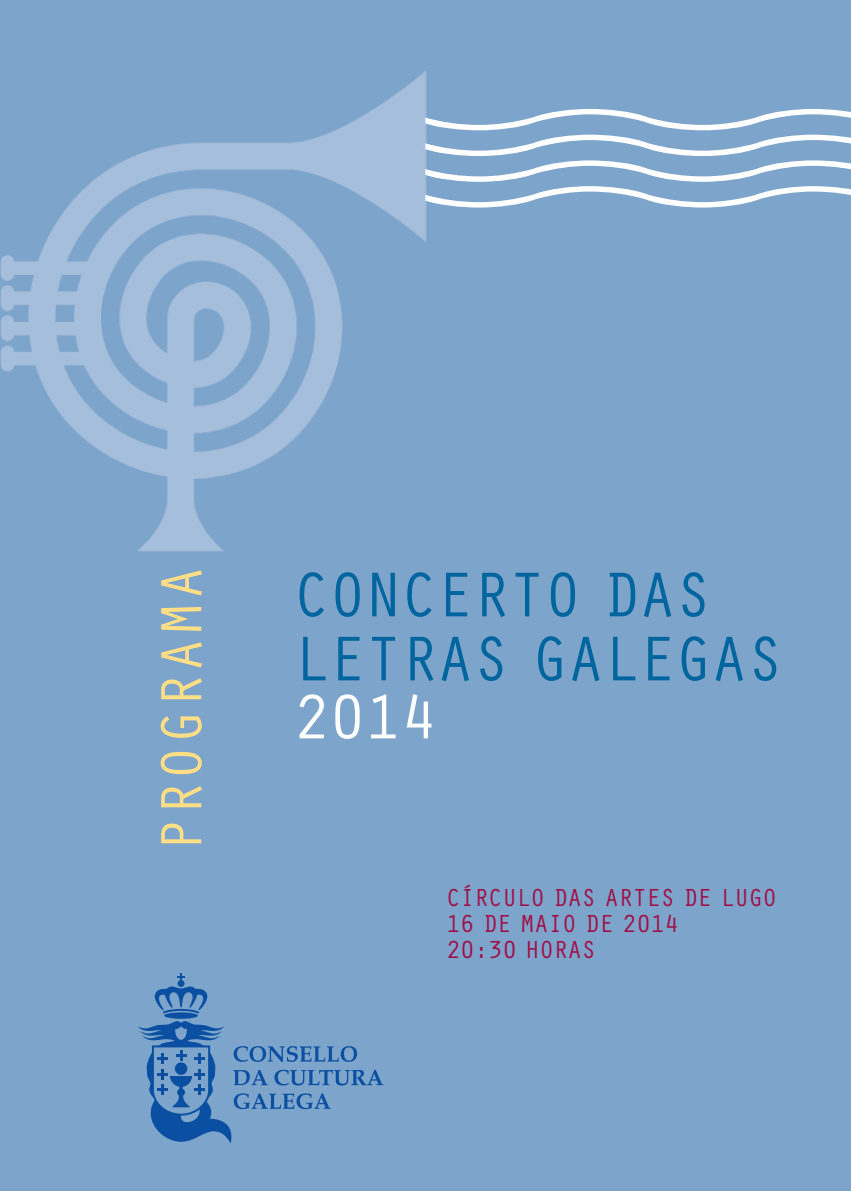
<style>
.page{position:relative;width:851px;height:1191px;background:#fff}
.page>*{position:absolute;margin:0;border:0;box-sizing:border-box;transform-origin:0 0}
.t1{font:65.2px/64px "Orator Std";letter-spacing:-.05em;color:#00649e}
.t2{font:65px "Orator Std";color:#fff}
.t3{font:60px "Orator Std";color:#ffdf86}
.t4{font:25.6px/26px "Orator Std";letter-spacing:-.05em;color:#a10c45}
</style>
<div class="page">
<div style="left:0;top:0;width:850px;height:1191px;background:#7da4ca"></div>
<div style="left:164px;top:1012px;width:34px;height:6px;background:#0a4fa2;border-radius:50%"></div>
<svg style="left:155px;top:973px;width:52px;height:42px"></svg>
<svg style="left:138px;top:1021px;width:245px;height:122px"></svg>
<svg style="left:441px;top:109px;width:409px;height:98px"></svg>
<img style="left:0;top:71px;width:441px;height:481px">
<img style="left:421px;top:117px;width:20px;height:10px">
<img style="left:421px;top:143px;width:20px;height:10px">
<img style="left:421px;top:169px;width:20px;height:10px">
<img style="left:421px;top:194px;width:20px;height:10px">
<h3 class="t3" style="left:145px;top:853px;width:289px;rotate:-90deg">PROGRAMA</h3>
<h1 class="t1" style="left:292px;top:562px;width:494px">CONCERTO DAS<br>LETRAS GALEGAS</h1>
<h2 class="t2" style="left:292px;top:678px;width:148px">2014</h2>
<p class="t4" style="left:446px;top:884px;width:333px">CÍRCULO DAS ARTES DE LUGO<br>16 DE MAIO DE 2014<br>20:30 HORAS</p>
</div>
